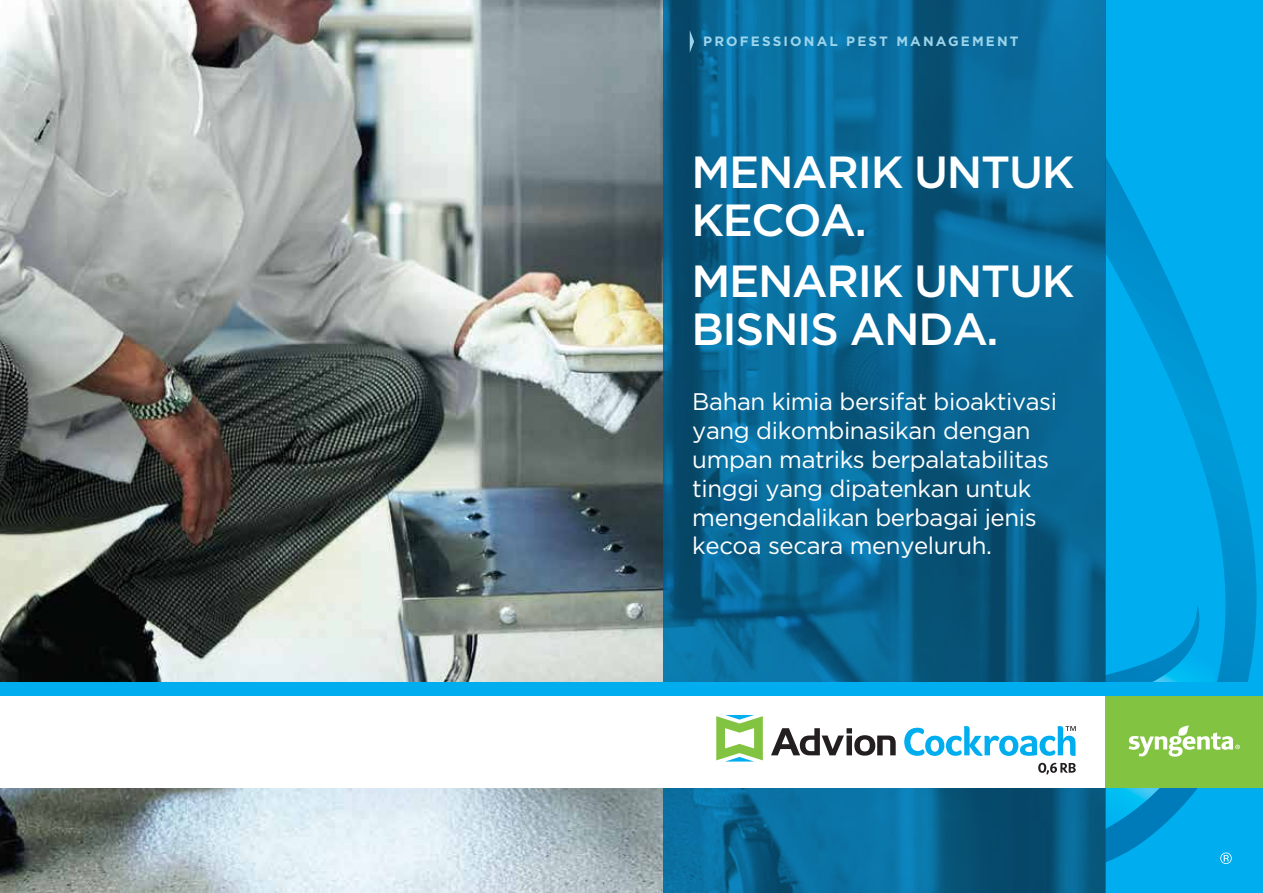
<style>
.page{position:relative;width:1263px;height:893px;background:#fff}
.page>*{position:absolute;margin:0;border:0;box-sizing:border-box;transform-origin:0 0}
.t1{font:500 45px/48px "Gotham";letter-spacing:-.03em;color:#fff}
.t2{font:24px/28.8px "Gotham";letter-spacing:-.015em;color:#fff}
.t3{font:700 13.5px "Gotham";letter-spacing:.16em;color:#9cd5eb}
</style>
<div class="page">
<img style="left:0;top:0;width:663px;height:893px">
<div style="left:1105px;top:0;width:158px;height:893px;background:#00aeef"></div>
<svg style="left:1105px;top:1px;width:151px;height:892px;background:#00a8e9"></svg>
<svg style="left:1220px;top:852px;width:12px;height:12px"></svg>
<svg style="left:663px;top:0;width:442px;height:893px;background:#086593"></svg>
<svg style="left:690px;top:30px;width:4px;height:23px"></svg>
<div style="left:0;top:686px;width:1263px;height:102px;background:#fff"></div>
<div style="left:1105px;top:683px;width:158px;height:105px;background:#82c341"></div>
<div style="left:0;top:682px;width:1263px;height:14px;background:#00aeef"></div>
<svg style="left:1105px;top:619px;width:135px;height:210px"></svg>
<svg style="left:716px;top:715px;width:47px;height:47px"></svg>
<svg style="left:771px;top:728px;width:125px;height:28px"></svg>
<svg style="left:1038px;top:763px;width:38px;height:11px"></svg>
<svg style="left:904px;top:726px;width:172px;height:30px"></svg>
<p class="t3" style="left:703px;top:34px;width:317px">PROFESSIONAL PEST MANAGEMENT</p>
<h1 class="t1" style="left:691px;top:147px;width:385px">MENARIK UNTUK<br>KECOA.</h1>
<h1 class="t1" style="left:691px;top:256px;width:385px">MENARIK UNTUK<br>BISNIS ANDA.</h1>
<p class="t2" style="left:692px;top:387px;width:366px">Bahan kimia bersifat bioaktivasi yang dikombinasikan dengan umpan matriks berpalatabilitas tinggi yang dipatenkan untuk mengendalikan berbagai jenis kecoa secara menyeluruh.</p>
</div>
